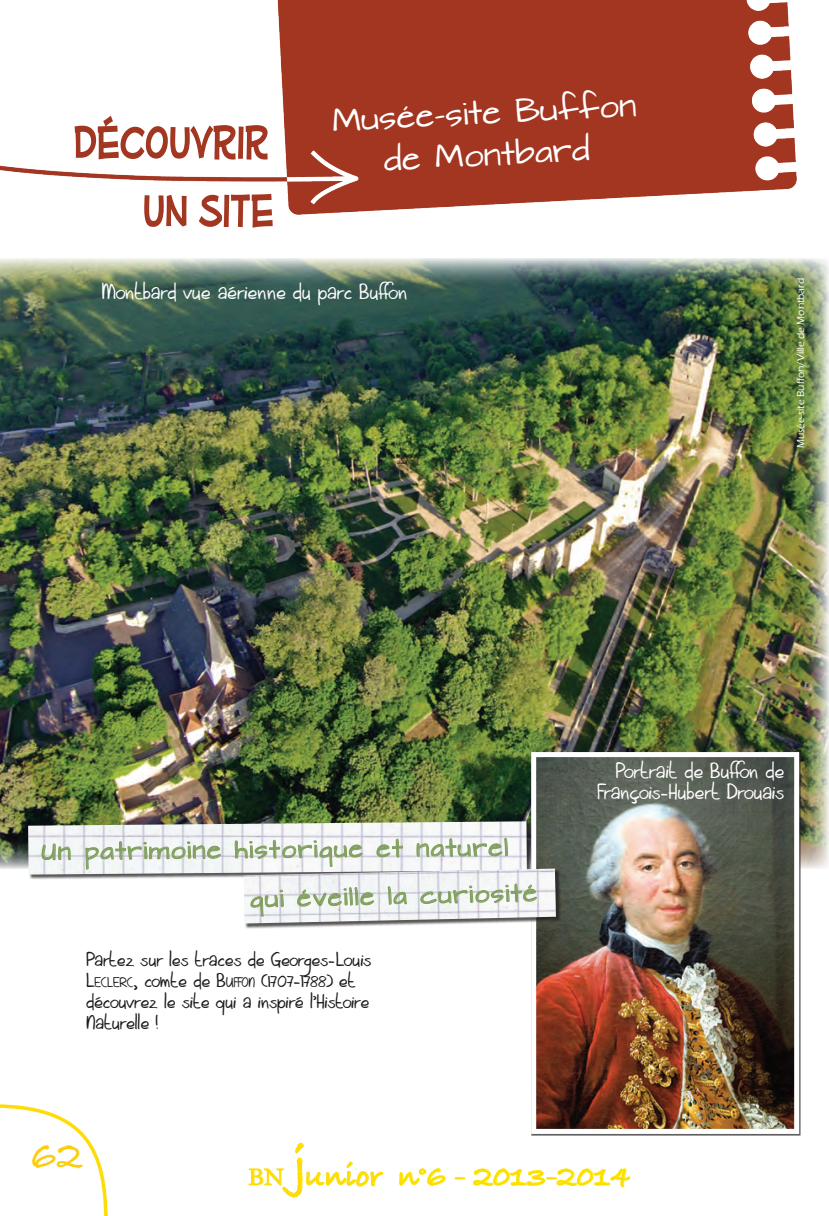
<style>
.page{position:relative;width:829px;height:1216px;background:#fff}
.page>*{position:absolute;margin:0;border:0;box-sizing:border-box;transform-origin:0 0}
.t1{font:53.9px/68.2px "Mufferaw";letter-spacing:.05em;color:#a23621;text-align:right;scale:.71 1}
.t2{font:42px "Bradley Hand ITCTT Bold";color:#fccd0a}
.t3{font:31.5px "Bradley Hand ITCTT Bold";color:#fddd03}
.t4{font:28px/42px "Architects Daughter";color:#fff;text-align:center}
.t5{font:21px "Architects Daughter";color:#82a05f}
.t6{font:17.5px/21px "Aint Nothing Fancy";color:#fff;text-align:right}
.t7{font:15.75px/21px "Aint Nothing Fancy";color:#1a1a18}
.t8{font:500 10.5px "Eras ITC";color:#fff}
.s1{font-style:inherit}
.s2{font-size:11.03px}
.s3{font-family:"Minion Pro";font-size:24.5px}
</style>
<div class="page">
<img style="left:0;top:258px;width:828px;height:610px">
<img style="left:537px;top:758px;width:256px;height:369px">
<div style="left:531px;top:752px;width:268px;height:381px;border:5px solid #fff"></div>
<img style="left:28px;top:821px;width:499px;height:53px">
<div style="left:244px;top:869px;width:317px;height:59px;background:#231f20;opacity:.75"></div>
<img style="left:407px;top:868px;width:149px;height:55px">
<img style="left:0;top:0;width:796px;height:214px">
<svg style="left:74px;top:115px;width:194px;height:47px"></svg>
<svg style="left:143px;top:192px;width:44px;height:35px"></svg>
<svg style="left:198px;top:193px;width:75px;height:35px"></svg>
<svg style="left:41px;top:842px;width:30px;height:18px"></svg>
<svg style="left:85px;top:840px;width:136px;height:39px"></svg>
<svg style="left:416px;top:837px;width:92px;height:20px"></svg>
<svg style="left:234px;top:838px;width:173px;height:91px"></svg>
<svg style="left:419px;top:883px;width:118px;height:101px"></svg>
<svg style="left:0;top:1104px;width:108px;height:111px"></svg>
<svg style="left:248px;top:1142px;width:135px;height:56px"></svg>
<svg style="left:399px;top:1168px;width:47px;height:18px"></svg>
<svg style="left:454px;top:1176px;width:11px;height:3px"></svg>
<svg style="left:473px;top:1168px;width:158px;height:19px"></svg>
<h1 class="t1" style="left:74px;top:107px;width:281px">Découvrir un site</h1>
<h3 class="t4" style="left:331px;top:101px;width:306px;rotate:-3deg">Musée-site Buffon de Montbard</h3>
<p class="t6" style="left:101px;top:282px;width:307px">Montbard vue aérienne du parc Buffon</p>
<p class="t8" style="left:794px;top:448px;width:172px;rotate:-90deg">Musée-site Buffon/Ville de Montbard</p>
<h3 class="t5" style="left:42px;top:838px;width:468px">Un patrimoine historique et naturel</h3>
<h3 class="t5" style="left:250px;top:887px;width:289px;rotate:-1deg">qui éveille la curiosité</h3>
<p class="t7" style="left:86px;top:949px;width:287px">Partez sur les traces de Georges-Louis <span class="s1">L</span><span class="s2">ECLERC</span>, comte de <span class="s1">B</span><span class="s2">UFFON</span> (1707-1788) et découvrez le site qui a inspiré l’Histoire Naturelle !</p>
<p class="t6" style="left:597px;top:761px;width:188px">Portrait de Buffon de<br>François-Hubert Drouais</p>
<h2 class="t2" style="left:30px;top:1130px;width:54px">62</h2>
<h3 class="t3" style="left:248px;top:1157px;width:383px"><span class="s3">BN</span> <sup>j</sup>unior n°6 - 2013-2014</h3>
</div>
